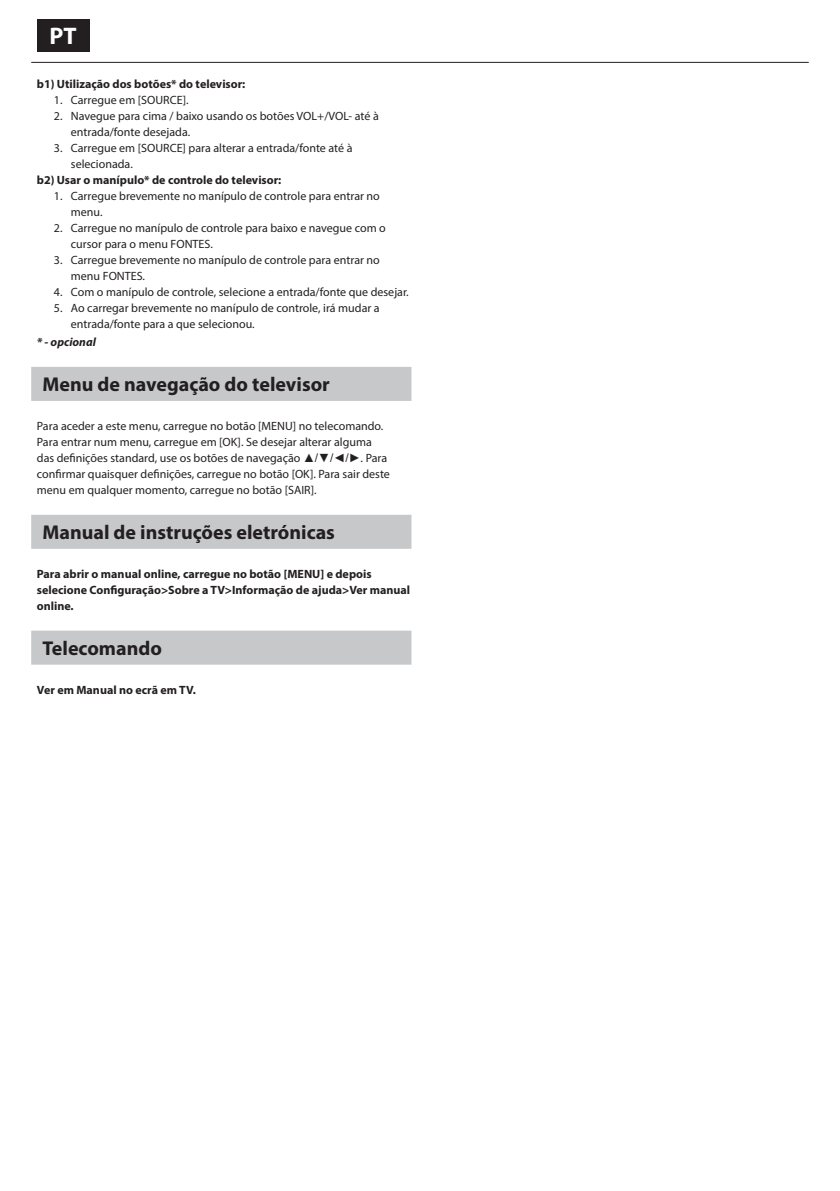
<style>
.page{position:relative;width:840px;height:1191px;background:#fff}
.page>*{position:absolute;margin:0;border:0;box-sizing:border-box;transform-origin:0 0}
.t1{font:700 24px "Myriad Pro";color:#fff}
.t2{font:700 20px "Myriad Pro";color:#231f20}
.t3{font:12px/16px "Myriad Pro";color:#231f20}
.t4{font:700 12px/16px "Myriad Pro";color:#231f20}
.t5{font:italic 700 12px "Myriad Pro";color:#231f20}
.s1{font-family:"Arial"}
</style>
<div class="page">
<div style="left:37px;top:19px;width:52px;height:32px;background:#231f20"></div>
<div style="left:31px;top:367px;width:380px;height:34px;background:#c7c8ca"></div>
<div style="left:31px;top:515px;width:380px;height:34px;background:#c7c8ca"></div>
<div style="left:31px;top:630px;width:380px;height:34px;background:#c7c8ca"></div>
<hr style="left:31px;top:62px;width:777px;height:1px;background:#231f20">
<h1 class="t1" style="left:50px;top:23px;width:29px">PT</h1>
<p class="t4" style="left:37px;top:76px;width:210px">b1) Utilização dos botões* do televisor:</p>
<p class="t3" style="left:54px;top:92px;width:136px">1. Carregue em [SOURCE].</p>
<p class="t3" style="left:71px;top:108px;width:309px;text-indent:-17px">2. Navegue para cima / baixo usando os botões VOL+/VOL- até à entrada/fonte desejada.</p>
<p class="t3" style="left:71px;top:140px;width:283px;text-indent:-17px">3. Carregue em [SOURCE] para alterar a entrada/fonte até à selecionada.</p>
<p class="t4" style="left:37px;top:172px;width:246px">b2) Usar o manípulo* de controle do televisor:</p>
<p class="t3" style="left:71px;top:188px;width:310px;text-indent:-17px">1. Carregue brevemente no manípulo de controle para entrar no menu.</p>
<p class="t3" style="left:71px;top:220px;width:316px;text-indent:-17px">2. Carregue no manípulo de controle para baixo e navegue com o cursor para o menu FONTES.</p>
<p class="t3" style="left:71px;top:252px;width:310px;text-indent:-17px">3. Carregue brevemente no manípulo de controle para entrar no menu FONTES.</p>
<p class="t3" style="left:54px;top:284px;width:356px">4. Com o manípulo de controle, selecione a entrada/fonte que desejar.</p>
<p class="t3" style="left:71px;top:300px;width:310px;text-indent:-17px">5. Ao carregar brevemente no manípulo de controle, irá mudar a entrada/fonte para a que selecionou.</p>
<p class="t5" style="left:37px;top:336px;width:60px">* - opcional</p>
<h2 class="t2" style="left:43px;top:373px;width:289px">Menu de navegação do televisor</h2>
<p class="t3" style="left:37px;top:418px;width:354px">Para aceder a este menu, carregue no botão [MENU] no telecomando.<br>Para entrar num menu, carregue em [OK]. Se desejar alterar alguma das definições standard, use os botões de navegação <span class="s1">▲/▼/◄/►</span>. Para confirmar quaisquer definições, carregue no botão [OK]. Para sair deste menu em qualquer momento, carregue no botão [SAIR].</p>
<h2 class="t2" style="left:43px;top:521px;width:294px">Manual de instruções eletrónicas</h2>
<p class="t4" style="left:37px;top:566px;width:374px">Para abrir o manual online, carregue no botão [MENU] e depois selecione Configuração&gt;Sobre a TV&gt;Informação de ajuda&gt;Ver manual online.</p>
<h2 class="t2" style="left:43px;top:637px;width:121px">Telecomando</h2>
<p class="t4" style="left:37px;top:682px;width:160px">Ver em Manual no ecrã em TV.</p>
</div>
